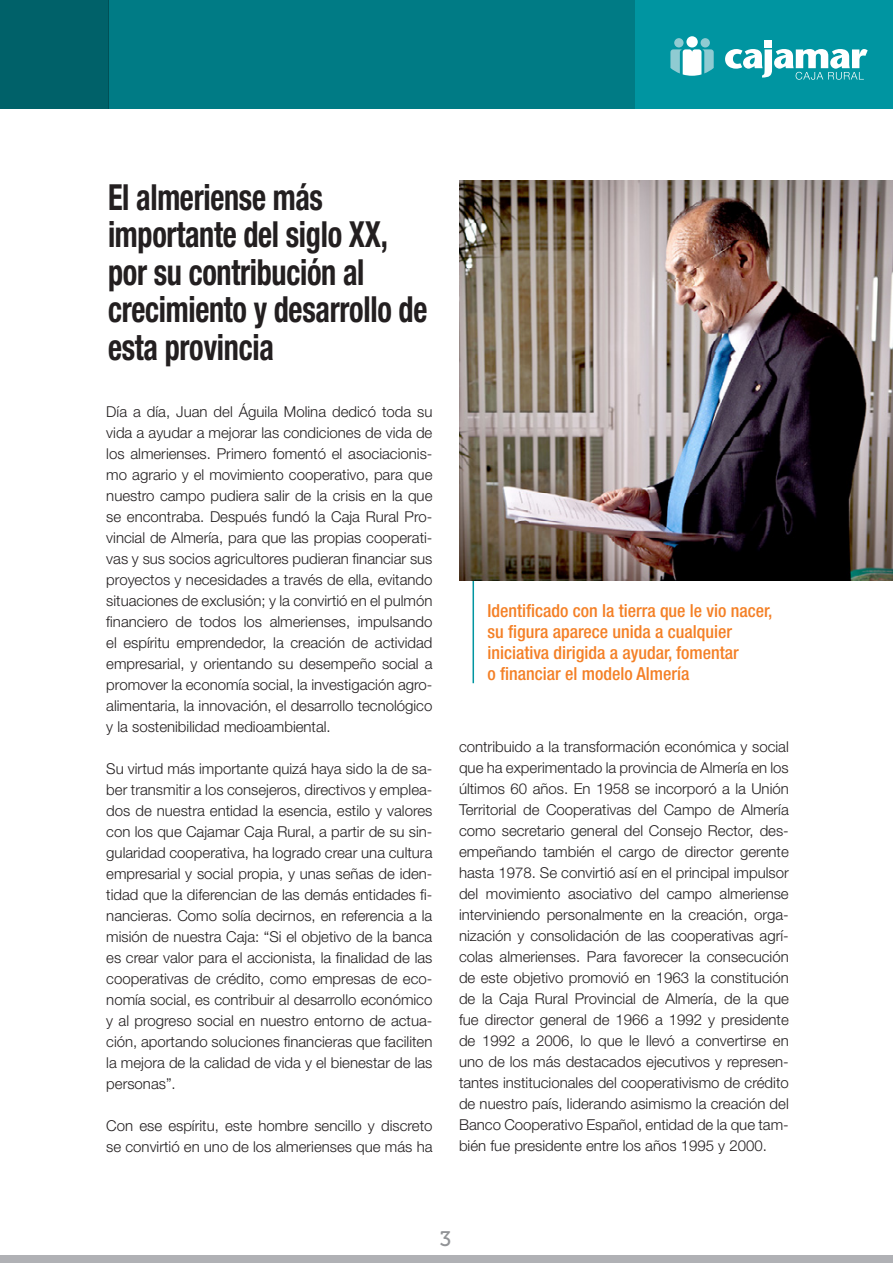
<style>
.page{position:relative;width:893px;height:1263px;background:#fff}
.page>*{position:absolute;margin:0;border:0;box-sizing:border-box;transform-origin:0 0}
.t1{font:700 condensed 36px/37.5px "Helvetica Neue LT Std";letter-spacing:-.01em;color:#231f20;scale:.84 1}
.t2{font:21px "Museo 500";color:#919396}
.t3{font:500 condensed 18px/21px "Helvetica Neue LT Std";color:#f48026}
.t4{font:300 15px/21px "Helvetica Neue LT Std";color:#231f20;text-align:justify}
</style>
<div class="page">
<hr style="left:472px;top:509px;width:2px;height:174px;background:#0095a1">
<img style="left:459px;top:180px;width:434px;height:400px">
<div style="left:0;top:0;width:893px;height:108px;background:#0095a1"></div>
<div style="left:0;top:0;width:108px;height:108px;background:#006169"></div>
<div style="left:108px;top:0;width:526px;height:108px;background:#007b85"></div>
<div style="left:0;top:1256px;width:893px;height:7px;background:#b0b1b5"></div>
<div style="left:686px;top:36px;width:12px;height:12px;background:#fff;border-radius:50%"></div>
<div style="left:674px;top:38px;width:10px;height:9px;background:#8fcbd2;border-radius:50%"></div>
<div style="left:701px;top:38px;width:9px;height:9px;background:#8fcbd2;border-radius:50%"></div>
<svg style="left:670px;top:49px;width:44px;height:27px"></svg>
<svg style="left:725px;top:49px;width:143px;height:31px"></svg>
<div style="left:765px;top:40px;width:7px;height:8px;background:#fff"></div>
<h1 class="t1" style="left:108px;top:178px;width:382px">El almeriense más importante del siglo XX, por su contribución al crecimiento y desarrollo de esta provincia</h1>
<p class="t4" style="left:106px;top:400px;width:328px">Día a día, Juan del Águila Molina dedicó toda su vida a ayudar a mejorar las condiciones de vida de los almerienses. Primero fomentó el asociacionis&shy;mo agrario y el movimiento cooperativo, para que nuestro campo pudiera salir de la crisis en la que se encontraba. Después fundó la Caja Rural Pro&shy;vincial de Almería, para que las propias cooperati&shy;vas y sus socios agricultores pudieran financiar sus proyectos y necesidades a través de ella, evitando situaciones de exclusión; y la convirtió en el pulmón financiero de todos los almerienses, impulsando el espíritu emprendedor, la creación de actividad empresarial, y orientando su desempeño social a promover la economía social, la investigación agro&shy;alimentaria, la innovación, el desarrollo tecnológico y la sostenibilidad medioambiental.</p>
<p class="t4" style="left:106px;top:757px;width:328px">Su virtud más importante quizá haya sido la de sa&shy;ber transmitir a los consejeros, directivos y emplea&shy;dos de nuestra entidad la esencia, estilo y valores con los que Cajamar Caja Rural, a partir de su sin&shy;gularidad cooperativa, ha logrado crear una cultura empresarial y social propia, y unas señas de iden&shy;tidad que la diferencian de las demás entidades fi&shy;nancieras. Como solía decirnos, en referencia a la misión de nuestra Caja: “Si el objetivo de la banca es crear valor para el accionista, la finalidad de las cooperativas de crédito, como empresas de eco&shy;nomía social, es contribuir al desarrollo económico y al progreso social en nuestro entorno de actua&shy;ción, aportando soluciones financieras que faciliten la mejora de la calidad de vida y el bienestar de las personas”.</p>
<p class="t4" style="left:106px;top:1114px;width:328px">Con ese espíritu, este hombre sencillo y discreto se convirtió en uno de los almerienses que más ha</p>
<p class="t3" style="left:487px;top:600px;width:287px">Identificado con la tierra que le vio nacer, su figura aparece unida a cualquier iniciativa dirigida a ayudar, fomentar<br>o financiar el modelo Almería</p>
<p class="t4" style="left:459px;top:736px;width:331px">contribuido a la transformación económica y social que ha experimentado la provincia de Almería en los últimos 60 años. En 1958 se incorporó a la Unión Territorial de Cooperativas del Campo de Almería como secretario general del Consejo Rector, des&shy;empeñando también el cargo de director gerente hasta 1978. Se convirtió así en el principal impulsor del movimiento asociativo del campo almeriense interviniendo personalmente en la creación, orga&shy;nización y consolidación de las cooperativas agrí&shy;colas almerienses. Para favorecer la consecución de este objetivo promovió en 1963 la constitución de la Caja Rural Provincial de Almería, de la que fue director general de 1966 a 1992 y presidente de 1992 a 2006, lo que le llevó a convertirse en uno de los más destacados ejecutivos y represen&shy;tantes institucionales del cooperativismo de crédito de nuestro país, liderando asimismo la creación del Banco Cooperativo Español, entidad de la que tam&shy;bién fue presidente entre los años 1995 y 2000.</p>
<h2 class="t2" style="left:440px;top:1227px;width:13px">3</h2>
</div>
